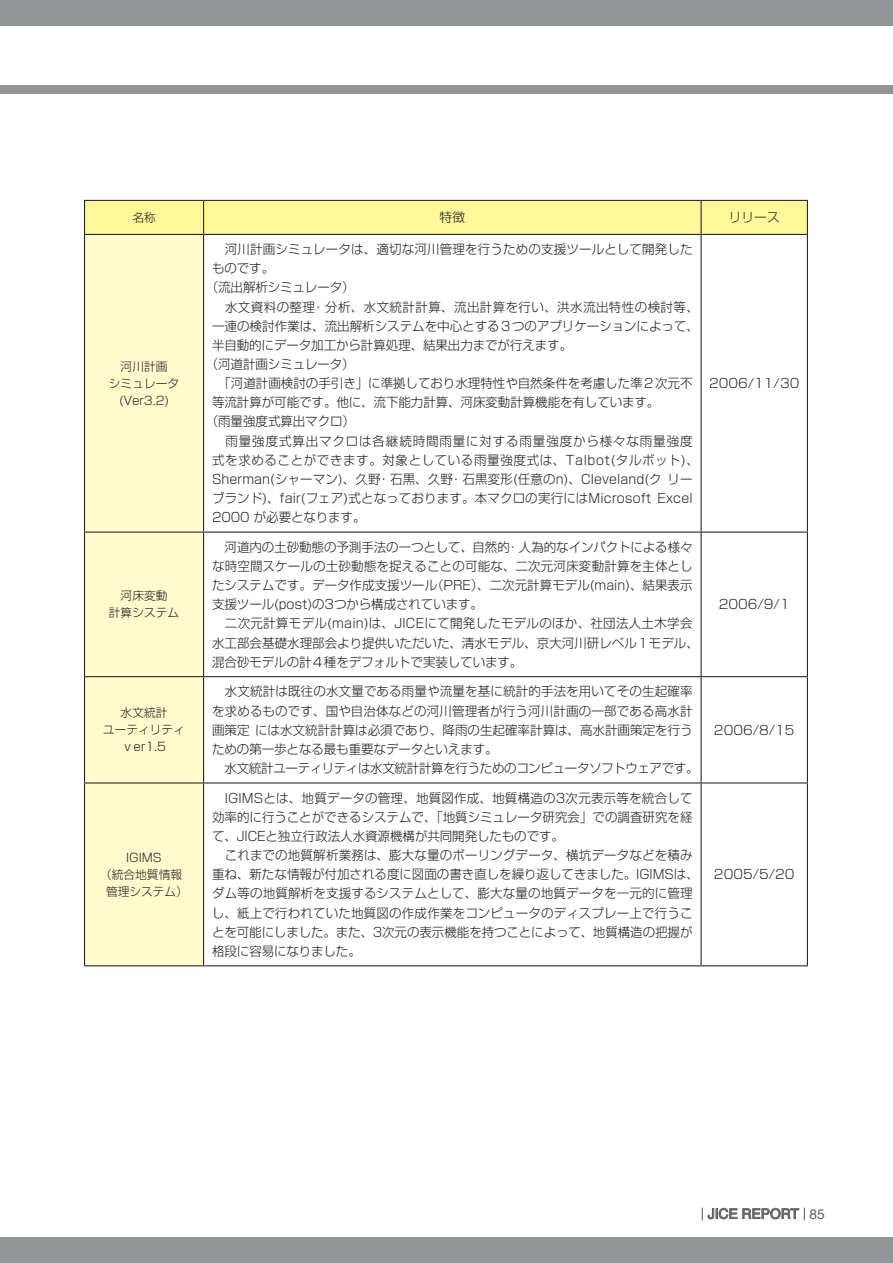
<style>
.page{position:relative;width:893px;height:1263px;background:#fff}
.page>*{position:absolute;margin:0;border:0;box-sizing:border-box;transform-origin:0 0}
.t1{font:13.8px "Helvetica";color:#636366}
.t2{font:300 12.75px/19.2px "Shin Go Pro";color:#231f20}
.t3{font:300 12.75px "Shin Go Pro";letter-spacing:.05em;color:#231f20}
.t4{font:300 12.75px "Shin Go Pro";letter-spacing:.035em;color:#231f20}
.t5{font:300 12.75px "Shin Go Pro";letter-spacing:.07em;color:#231f20}
.t6{font:300 11.7px/17px "Shin Go Pro";color:#231f20;text-align:center}
</style>
<div class="page">
<div style="left:0;top:0;width:893px;height:26px;background:#939598"></div>
<div style="left:0;top:1237px;width:893px;height:26px;background:#939598"></div>
<div style="left:0;top:85px;width:893px;height:9px;background:#939598"></div>
<svg style="left:702px;top:1208px;width:103px;height:12px"></svg>
<div style="left:85px;top:201px;width:722px;height:33px;background:#fff79a"></div>
<div style="left:85px;top:235px;width:118px;height:730px;background:#fffbcc"></div>
<hr style="left:84px;top:200px;width:120px;height:1px;background:#231f20">
<hr style="left:84px;top:201px;width:1px;height:33px;background:#231f20">
<hr style="left:204px;top:200px;width:497px;height:1px;background:#231f20">
<hr style="left:203px;top:201px;width:1px;height:33px;background:#231f20">
<hr style="left:701px;top:200px;width:107px;height:1px;background:#231f20">
<hr style="left:701px;top:201px;width:1px;height:33px;background:#231f20">
<hr style="left:807px;top:201px;width:1px;height:33px;background:#231f20">
<hr style="left:84px;top:234px;width:120px;height:1px;background:#231f20">
<hr style="left:84px;top:235px;width:1px;height:296px;background:#231f20">
<hr style="left:204px;top:234px;width:497px;height:1px;background:#231f20">
<hr style="left:203px;top:235px;width:1px;height:296px;background:#231f20">
<hr style="left:701px;top:234px;width:107px;height:1px;background:#231f20">
<hr style="left:701px;top:235px;width:1px;height:296px;background:#231f20">
<hr style="left:807px;top:235px;width:1px;height:296px;background:#231f20">
<hr style="left:84px;top:531px;width:120px;height:2px;background:#231f20">
<hr style="left:84px;top:533px;width:1px;height:143px;background:#231f20">
<hr style="left:204px;top:531px;width:497px;height:2px;background:#231f20">
<hr style="left:203px;top:533px;width:1px;height:143px;background:#231f20">
<hr style="left:701px;top:531px;width:107px;height:2px;background:#231f20">
<hr style="left:701px;top:533px;width:1px;height:143px;background:#231f20">
<hr style="left:807px;top:533px;width:1px;height:143px;background:#231f20">
<hr style="left:84px;top:676px;width:120px;height:1px;background:#231f20">
<hr style="left:84px;top:677px;width:1px;height:105px;background:#231f20">
<hr style="left:204px;top:676px;width:497px;height:1px;background:#231f20">
<hr style="left:203px;top:677px;width:1px;height:105px;background:#231f20">
<hr style="left:701px;top:676px;width:107px;height:1px;background:#231f20">
<hr style="left:701px;top:677px;width:1px;height:105px;background:#231f20">
<hr style="left:807px;top:677px;width:1px;height:105px;background:#231f20">
<hr style="left:84px;top:782px;width:120px;height:1px;background:#231f20">
<hr style="left:84px;top:783px;width:1px;height:182px;background:#231f20">
<hr style="left:204px;top:782px;width:497px;height:1px;background:#231f20">
<hr style="left:203px;top:783px;width:1px;height:182px;background:#231f20">
<hr style="left:701px;top:782px;width:107px;height:1px;background:#231f20">
<hr style="left:701px;top:783px;width:1px;height:182px;background:#231f20">
<hr style="left:807px;top:783px;width:1px;height:182px;background:#231f20">
<hr style="left:84px;top:965px;width:120px;height:1px;background:#231f20">
<hr style="left:204px;top:965px;width:497px;height:1px;background:#231f20">
<hr style="left:701px;top:965px;width:107px;height:1px;background:#231f20">
<p class="t6" style="left:132px;top:207px;width:25px">名称</p>
<p class="t2" style="left:440px;top:206px;width:27px">特徴</p>
<p class="t2" style="left:729px;top:206px;width:53px">リリース</p>
<p class="t6" style="left:109px;top:356px;width:72px">河川計画<br>シミュレータ(Ver3.2)</p>
<p class="t6" style="left:109px;top:586px;width:72px">河床変動<br>計算システム</p>
<p class="t6" style="left:103px;top:703px;width:83px">水文統計<br>ユーティリティｖer1.5</p>
<p class="t6" style="left:100px;top:847px;width:89px">IGIMS<br>（統合地質情報管理システム）</p>
<p class="t2" style="left:212px;top:238px;width:482px">　河川計画シミュレータは、適切な河川管理を行うための支援ツールとして開発した</p>
<p class="t2" style="left:212px;top:257px;width:64px">ものです。</p>
<p class="t2" style="left:206px;top:276px;width:150px">（流出解析シミュレータ）</p>
<p class="t4" style="left:212px;top:296px;width:488px">　水文資料の整理・分析、水文統計計算、流出計算を行い、洪水流出特性の検討等、</p>
<p class="t2" style="left:212px;top:315px;width:488px">一連の検討作業は、流出解析システムを中心とする３つのアプリケーションによって、</p>
<p class="t2" style="left:212px;top:334px;width:362px">半自動的にデータ加工から計算処理、結果出力までが行えます。</p>
<p class="t2" style="left:206px;top:353px;width:151px">（河道計画シミュレータ）</p>
<p class="t2" style="left:212px;top:372px;width:482px">　「河道計画検討の手引き」に準拠しており水理特性や自然条件を考慮した準２次元不</p>
<p class="t2" style="left:212px;top:391px;width:449px">等流計算が可能です。他に、流下能力計算、河床変動計算機能を有しています。</p>
<p class="t2" style="left:206px;top:410px;width:151px">（雨量強度式算出マクロ）</p>
<p class="t5" style="left:212px;top:430px;width:482px">　雨量強度式算出マクロは各継続時間雨量に対する雨量強度から様々な雨量強度</p>
<p class="t3" style="left:212px;top:449px;width:488px">式を求めることができます。対象としている雨量強度式は、Talbot(タルボット)、</p>
<p class="t2" style="left:212px;top:468px;width:482px">Sherman(シャーマン)、久野・石黒、久野・石黒変形(任意のn)、Cleveland(ク リー</p>
<p class="t2" style="left:212px;top:487px;width:482px">ブランド)、fair(フェア)式となっております。本マクロの実行にはMicrosoft Excel</p>
<p class="t2" style="left:212px;top:506px;width:155px">2000 が必要となります。</p>
<p class="t2" style="left:212px;top:536px;width:488px">　河道内の土砂動態の予測手法の一つとして、自然的・人為的なインパクトによる様々な時空間スケールの土砂動態を捉えることの可能な、二次元河床変動計算を主体としたシステムです。データ作成支援ツール（PRE）、二次元計算モデル(main)、結果表示支援ツール(post)の3つから構成されています。<br>　二次元計算モデル(main)は、JICEにて開発したモデルのほか、社団法人土木学会水工部会基礎水理部会より提供いただいた、清水モデル、京大河川研レベル１モデル、混合砂モデルの計４種をデフォルトで実装しています。</p>
<p class="t2" style="left:212px;top:680px;width:488px">　水文統計は既往の水文量である雨量や流量を基に統計的手法を用いてその生起確率を求めるものです、国や自治体などの河川管理者が行う河川計画の一部である高水計画策定 には水文統計計算は必須であり、降雨の生起確率計算は、高水計画策定を行うための第一歩となる最も重要なデータといえます。<br>　水文統計ユーティリティは水文統計計算を行うためのコンピュータソフトウェアです。</p>
<p class="t2" style="left:212px;top:787px;width:488px">　IGIMSとは、地質データの管理、地質図作成、地質構造の3次元表示等を統合して効率的に行うことができるシステムで、「地質シミュレータ研究会」での調査研究を経て、JICEと独立行政法人水資源機構が共同開発したものです。<br>　これまでの地質解析業務は、膨大な量のボーリングデータ、横坑データなどを積み重ね、新たな情報が付加される度に図面の書き直しを繰り返してきました。IGIMSは、ダム等の地質解析を支援するシステムとして、膨大な量の地質データを一元的に管理し、紙上で行われていた地質図の作成作業をコンピュータのディスプレー上で行うことを可能にしました。また、3次元の表示機能を持つことによって、地質構造の把握が格段に容易になりました。</p>
<p class="t2" style="left:709px;top:372px;width:92px">2006/11/30</p>
<p class="t2" style="left:719px;top:593px;width:72px">2006/9/1</p>
<p class="t2" style="left:714px;top:719px;width:82px">2006/8/15</p>
<p class="t2" style="left:714px;top:863px;width:82px">2005/5/20</p>
<p class="t1" style="left:708px;top:1204px;width:119px">JICE REPORT 85</p>
</div>
